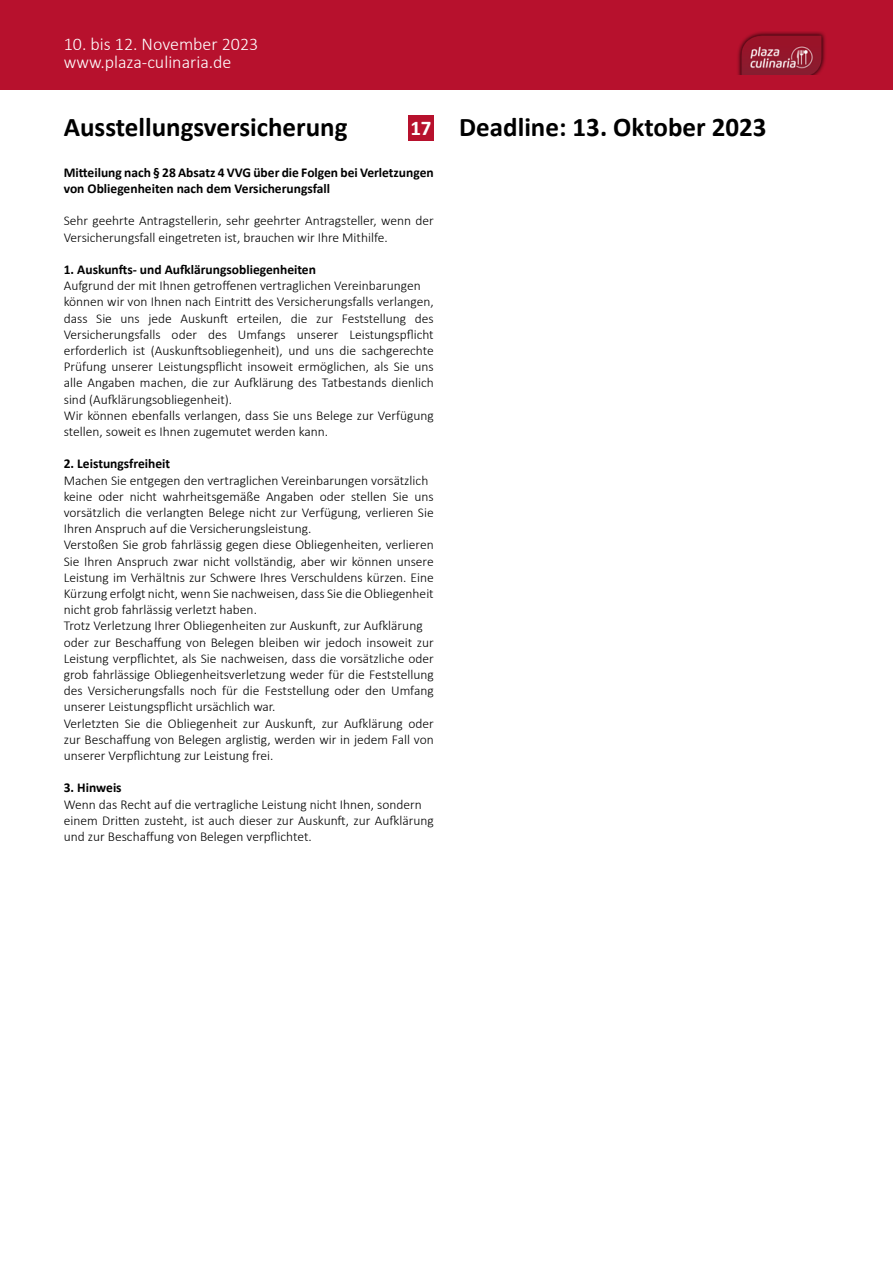
<style>
.page{position:relative;width:893px;height:1263px;background:#fff}
.page>*{position:absolute;margin:0;border:0;box-sizing:border-box;transform-origin:0 0}
.t1{font:700 27px "Calibri";color:#000}
.t2{font:300 18px/18px "Calibri";color:#fff}
.t3{font:300 13.5px/16.2px "Calibri";color:#000}
.t4{font:700 13.5px/16.2px "Calibri";color:#000}
.s1{font-size:21px;color:#fff}
</style>
<div class="page">
<div style="left:0;top:0;width:893px;height:89px;background:#b7112d"></div>
<img style="left:737px;top:32px;width:89px;height:42px">
<div style="left:408px;top:115px;width:26px;height:25px;background:#b7112d"></div>
<h2 class="t2" style="left:64px;top:35px;width:196px">10. bis 12. November 2023 www.plaza-culinaria.de</h2>
<h1 class="t1" style="left:64px;top:108px;width:285px">Ausstellungsversicherung</h1>
<h1 class="t1" style="left:410px;top:108px;width:358px"><span class="s1">17</span> Deadline: 13. Oktober 2023</h1>
<p class="t4" style="left:64px;top:164px;width:371px">Mitteilung nach § 28 Absatz 4 VVG über die Folgen bei Verletzungen von Obliegenheiten nach dem Versicherungsfall</p>
<p class="t3" style="left:64px;top:213px;width:371px">Sehr geehrte Antragstellerin, sehr geehrter Antragsteller, wenn der<br>Versicherungsfall eingetreten ist, brauchen wir Ihre Mithilfe.</p>
<p class="t4" style="left:64px;top:261px;width:254px">1. Auskunfts- und Aufklärungsobliegenheiten</p>
<p class="t3" style="left:64px;top:277px;width:371px">Aufgrund der mit Ihnen getroffenen vertraglichen Vereinbarungen können wir von Ihnen nach Eintritt des Versicherungsfalls verlangen, dass Sie uns jede Auskunft erteilen, die zur Feststellung des Versicherungsfalls oder des Umfangs unserer Leistungspflicht erforderlich ist (Auskunftsobliegenheit), und uns die sachgerechte Prüfung unserer Leistungspflicht insoweit ermöglichen, als Sie uns alle Angaben machen, die zur Aufklärung des Tatbestands dienlich sind (Aufklärungsobliegenheit).<br>Wir können ebenfalls verlangen, dass Sie uns Belege zur Verfügung stellen, soweit es Ihnen zugemutet werden kann.</p>
<p class="t4" style="left:64px;top:456px;width:108px">2. Leistungsfreiheit</p>
<p class="t3" style="left:64px;top:472px;width:371px">Machen Sie entgegen den vertraglichen Vereinbarungen vorsätzlich keine oder nicht wahrheitsgemäße Angaben oder stellen Sie uns vorsätzlich die verlangten Belege nicht zur Verfügung, verlieren Sie Ihren Anspruch auf die Versicherungsleistung.<br>Verstoßen Sie grob fahrlässig gegen diese Obliegenheiten, verlieren Sie Ihren Anspruch zwar nicht vollständig, aber wir können unsere Leistung im Verhältnis zur Schwere Ihres Verschuldens kürzen. Eine Kürzung erfolgt nicht, wenn Sie nachweisen, dass Sie die Obliegenheit nicht grob fahrlässig verletzt haben.<br>Trotz Verletzung Ihrer Obliegenheiten zur Auskunft, zur Aufklärung oder zur Beschaffung von Belegen bleiben wir jedoch insoweit zur Leistung verpflichtet, als Sie nachweisen, dass die vorsätzliche oder grob fahrlässige Obliegenheitsverletzung weder für die Feststellung des Versicherungsfalls noch für die Feststellung oder den Umfang unserer Leistungspflicht ursächlich war.<br>Verletzten Sie die Obliegenheit zur Auskunft, zur Aufklärung oder zur Beschaffung von Belegen arglistig, werden wir in jedem Fall von unserer Verpflichtung zur Leistung frei.</p>
<p class="t4" style="left:64px;top:780px;width:59px">3. Hinweis</p>
<p class="t3" style="left:64px;top:796px;width:371px">Wenn das Recht auf die vertragliche Leistung nicht Ihnen, sondern einem Dritten zusteht, ist auch dieser zur Auskunft, zur Aufklärung und zur Beschaffung von Belegen verpflichtet.</p>
</div>
